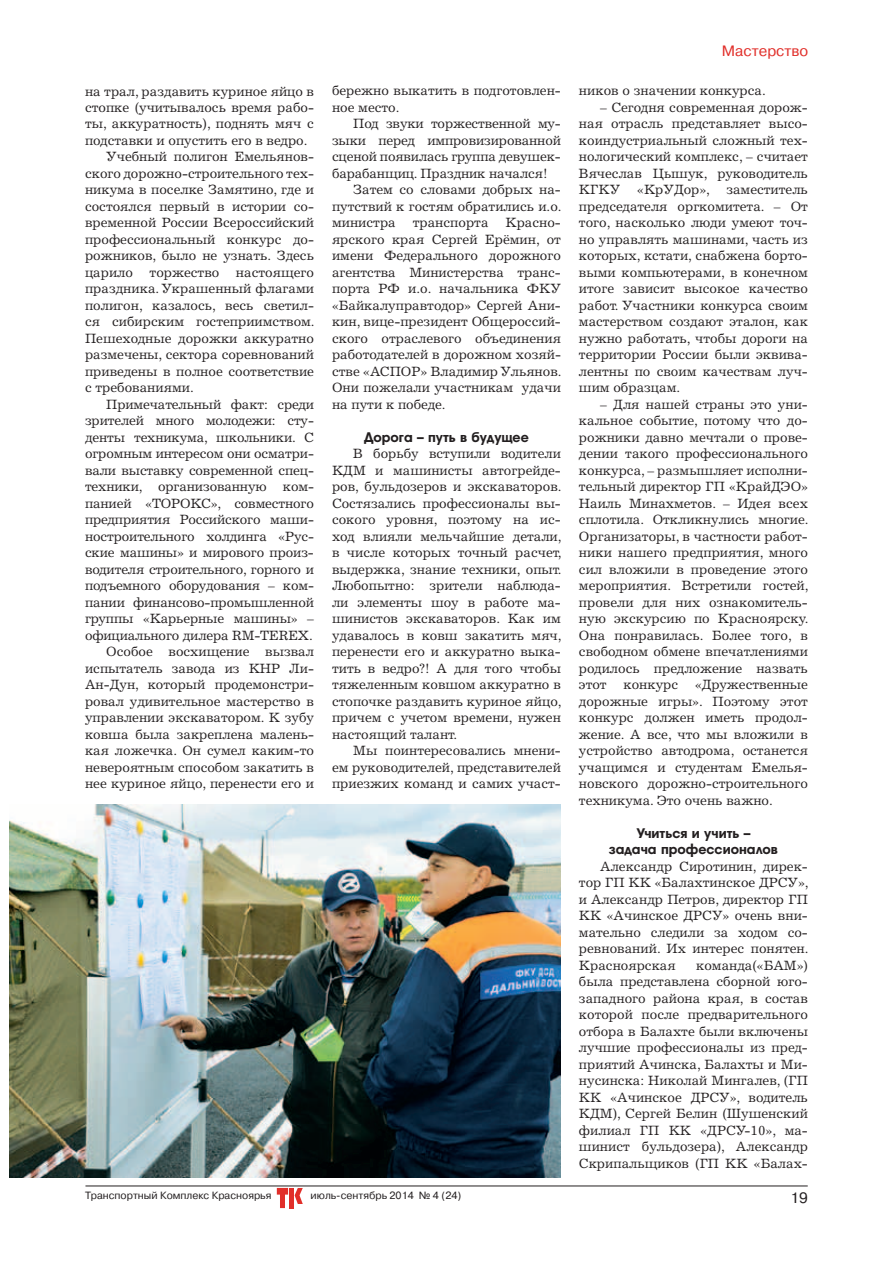
<style>
.page{position:relative;width:893px;height:1263px;background:#fff}
.page>*{position:absolute;margin:0;border:0;box-sizing:border-box;transform-origin:0 0}
.t1{font:15px "zn Pragmatica";color:#e12f2a}
.t2{font:15px "zn Pragmatica";color:#231f20}
.t3{font:13.5px/16.5px "zn Excelsior";color:#231f20;text-align:justify}
.t4{font:800 13.5px/16.5px "zn Avante Bs";color:#231f20;text-align:center}
.t5{font:10.5px "zn Pragmatica";color:#231f20}
</style>
<div class="page">
<hr style="left:85px;top:1185px;width:723px;height:1px;background:#231f20">
<svg style="left:277px;top:1188px;width:11px;height:20px"></svg>
<div style="left:289px;top:1188px;width:5px;height:20px;background:#e12f2a"></div>
<svg style="left:295px;top:1188px;width:8px;height:16px"></svg>
<img style="left:9px;top:805px;width:552px;height:373px">
<p class="t3" style="left:85px;top:83px;width:230px">на трал, раздавить куриное яйцо в</p>
<p class="t3" style="left:85px;top:99px;width:230px">стопке (учитывалось время рабо-</p>
<p class="t3" style="left:85px;top:116px;width:230px">ты, аккуратность), поднять мяч с</p>
<p class="t3" style="left:85px;top:132px;width:224px">подставки и опустить его в ведро.</p>
<p class="t3" style="left:106px;top:149px;width:209px">Учебный полигон Емельянов-</p>
<p class="t3" style="left:85px;top:165px;width:230px">ского дорожно-строительного тех-</p>
<p class="t3" style="left:85px;top:182px;width:230px">никума в поселке Замятино, где и</p>
<p class="t3" style="left:85px;top:198px;width:230px">состоялся первый в истории со-</p>
<p class="t3" style="left:85px;top:215px;width:230px">временной России Всероссийский</p>
<p class="t3" style="left:85px;top:231px;width:230px">профессиональный конкурс до-</p>
<p class="t3" style="left:85px;top:248px;width:230px">рожников, было не узнать. Здесь</p>
<p class="t3" style="left:85px;top:264px;width:230px">царило торжество настоящего</p>
<p class="t3" style="left:85px;top:281px;width:230px">праздника. Украшенный флагами</p>
<p class="t3" style="left:85px;top:297px;width:230px">полигон, казалось, весь светил-</p>
<p class="t3" style="left:85px;top:314px;width:231px">ся сибирским гостеприимством.</p>
<p class="t3" style="left:85px;top:330px;width:230px">Пешеходные дорожки аккуратно</p>
<p class="t3" style="left:85px;top:347px;width:230px">размечены, сектора соревнований</p>
<p class="t3" style="left:85px;top:363px;width:230px">приведены в полное соответствие</p>
<p class="t3" style="left:85px;top:380px;width:110px">с требованиями.</p>
<p class="t3" style="left:106px;top:396px;width:209px">Примечательный факт: среди</p>
<p class="t3" style="left:85px;top:413px;width:230px">зрителей много молодежи: сту-</p>
<p class="t3" style="left:85px;top:429px;width:230px">денты техникума, школьники. С</p>
<p class="t3" style="left:85px;top:445px;width:230px">огромным интересом они осматри-</p>
<p class="t3" style="left:85px;top:462px;width:230px">вали выставку современной спец-</p>
<p class="t3" style="left:85px;top:478px;width:230px">техники, организованную ком-</p>
<p class="t3" style="left:85px;top:495px;width:230px">панией «ТОРОКС», совместного</p>
<p class="t3" style="left:85px;top:511px;width:230px">предприятия Российского маши-</p>
<p class="t3" style="left:85px;top:528px;width:230px">ностроительного холдинга «Рус-</p>
<p class="t3" style="left:85px;top:544px;width:230px">ские машины» и мирового произ-</p>
<p class="t3" style="left:85px;top:561px;width:230px">водителя строительного, горного и</p>
<p class="t3" style="left:85px;top:577px;width:230px">подъемного оборудования – ком-</p>
<p class="t3" style="left:85px;top:594px;width:230px">пании финансово-промышленной</p>
<p class="t3" style="left:85px;top:610px;width:230px">группы «Карьерные машины» –</p>
<p class="t3" style="left:85px;top:627px;width:229px">официального дилера RM-TEREX.</p>
<p class="t3" style="left:106px;top:643px;width:209px">Особое восхищение вызвал</p>
<p class="t3" style="left:85px;top:660px;width:230px">испытатель завода из КНР Ли-</p>
<p class="t3" style="left:85px;top:676px;width:230px">Ан-Дун, который продемонстри-</p>
<p class="t3" style="left:85px;top:693px;width:230px">ровал удивительное мастерство в</p>
<p class="t3" style="left:85px;top:709px;width:230px">управлении экскаватором. К зубу</p>
<p class="t3" style="left:85px;top:726px;width:230px">ковша была закреплена малень-</p>
<p class="t3" style="left:85px;top:742px;width:230px">кая ложечка. Он сумел каким-то</p>
<p class="t3" style="left:85px;top:759px;width:230px">невероятным способом закатить в</p>
<p class="t3" style="left:85px;top:775px;width:230px">нее куриное яйцо, перенести его и</p>
<p class="t3" style="left:332px;top:82px;width:230px">бережно выкатить в подготовлен&shy;ное место.</p>
<p class="t3" style="left:353px;top:115px;width:209px">Под звуки торжественной му-</p>
<p class="t3" style="left:332px;top:132px;width:230px">зыки перед импровизированной</p>
<p class="t3" style="left:332px;top:148px;width:230px">сценой появилась группа девушек-</p>
<p class="t3" style="left:332px;top:165px;width:218px">барабанщиц. Праздник начался!</p>
<p class="t3" style="left:353px;top:181px;width:209px">Затем со словами добрых на-</p>
<p class="t3" style="left:332px;top:198px;width:231px">путствий к гостям обратились и.о.</p>
<p class="t3" style="left:332px;top:214px;width:65px">министра</p>
<p class="t3" style="left:413px;top:214px;width:77px">транспорта</p>
<p class="t3" style="left:332px;top:214px;width:231px;text-indent:173px">Красно&shy;ярского края Сергей Ерёмин, от имени Федерального дорожного агентства Министерства транс&shy;порта РФ и.о. начальника ФКУ «Байкалуправтодор» Сергей Ани&shy;кин, вице-президент Общероссий&shy;ского отраслевого объединения работодателей в дорожном хозяй&shy;стве «АСПОР» Владимир Ульянов.<br>Они пожелали участникам удачи на пути к победе.</p>
<p class="t4" style="left:364px;top:429px;width:166px">Дорога – путь в будущее</p>
<p class="t3" style="left:332px;top:445px;width:231px;text-indent:21px">В борьбу вступили водители КДМ и машинисты автогрейде&shy;ров, бульдозеров и экскаваторов.<br>Состязались профессионалы вы&shy;сокого уровня, поэтому на ис&shy;ход влияли мельчайшие детали, в числе которых точный расчет, выдержка, знание техники, опыт.<br>Любопытно: зрители наблюда&shy;ли элементы шоу в работе ма&shy;шинистов экскаваторов. Как им удавалось в ковш закатить мяч, перенести его и аккуратно выка&shy;тить в ведро?! А для того чтобы тяжеленным ковшом аккуратно в стопочке раздавить куриное яйцо, причем с учетом времени, нужен настоящий талант.</p>
<p class="t3" style="left:332px;top:742px;width:230px;text-indent:21px">Мы поинтересовались мнени&shy;ем руководителей, представителей приезжих команд и самих участ-</p>
<p class="t1" style="left:722px;top:43px;width:88px">Мастерство</p>
<p class="t3" style="left:579px;top:82px;width:188px">ников о значении конкурса.</p>
<p class="t3" style="left:579px;top:99px;width:230px;text-indent:21px">– Сегодня современная дорож&shy;ная отрасль представляет высо&shy;коиндустриальный сложный тех&shy;нологический комплекс, – считает Вячеслав Цышук, руководитель КГКУ</p>
<p class="t3" style="left:579px;top:181px;width:230px;text-indent:58px">«КрУДор», заместитель председателя оргкомитета. – От того, насколько люди умеют точ&shy;но управлять машинами, часть из которых, кстати, снабжена борто&shy;выми компьютерами, в конечном итоге зависит высокое качество работ. Участники конкурса своим мастерством создают эталон, как нужно работать, чтобы дороги на территории России были эквива&shy;лентны по своим качествам луч&shy;шим образцам.</p>
<p class="t3" style="left:579px;top:396px;width:231px;text-indent:21px">– Для нашей страны это уни&shy;кальное событие, потому что до&shy;рожники давно мечтали о прове&shy;дении такого профессионального конкурса, – размышляет исполни&shy;тельный директор ГП «КрайДЭО» Наиль Минахметов. – Идея всех сплотила. Откликнулись многие.<br>Организаторы, в частности работ&shy;ники нашего предприятия, много сил вложили в проведение этого мероприятия. Встретили гостей, провели для них ознакомитель&shy;ную экскурсию по Красноярску.<br>Она понравилась. Более того, в свободном обмене впечатлениями родилось предложение назвать этот конкурс «Дружественные дорожные игры». Поэтому этот конкурс должен иметь продол&shy;жение. А все, что мы вложили в устройство автодрома, останется учащимся и студентам Емелья&shy;новского дорожно-строительного техникума. Это очень важно.</p>
<p class="t4" style="left:609px;top:825px;width:171px">Учиться и учить –<br>задача профессионалов</p>
<p class="t3" style="left:579px;top:858px;width:231px;text-indent:21px">Александр Сиротинин, дирек&shy;тор ГП КК «Балахтинское ДРСУ», и Александр Петров, директор ГП КК «Ачинское ДРСУ» очень вни&shy;мательно следили за ходом со&shy;ревнований. Их интерес понятен.<br>Красноярская</p>
<p class="t3" style="left:579px;top:957px;width:230px;text-indent:117px">команда(«БАМ») была представлена сборной юго&shy;западного района края, в состав которой после предварительного отбора в Балахте были включены лучшие профессионалы из пред&shy;приятий Ачинска, Балахты и Ми&shy;нусинска: Николай Мингалев, (ГП КК «Ачинское ДРСУ», водитель КДМ), Сергей Белин (Шушенский филиал ГП КК «ДРСУ-10», ма&shy;шинист бульдозера), Александр Скрипальщиков (ГП КК «Балах-</p>
<p class="t5" style="left:85px;top:1190px;width:188px">Транспортный Комплекс Красноярья</p>
<p class="t5" style="left:311px;top:1190px;width:152px">июль-сентябрь 2014 № 4 (24)</p>
<p class="t2" style="left:790px;top:1190px;width:19px">19</p>
</div>
